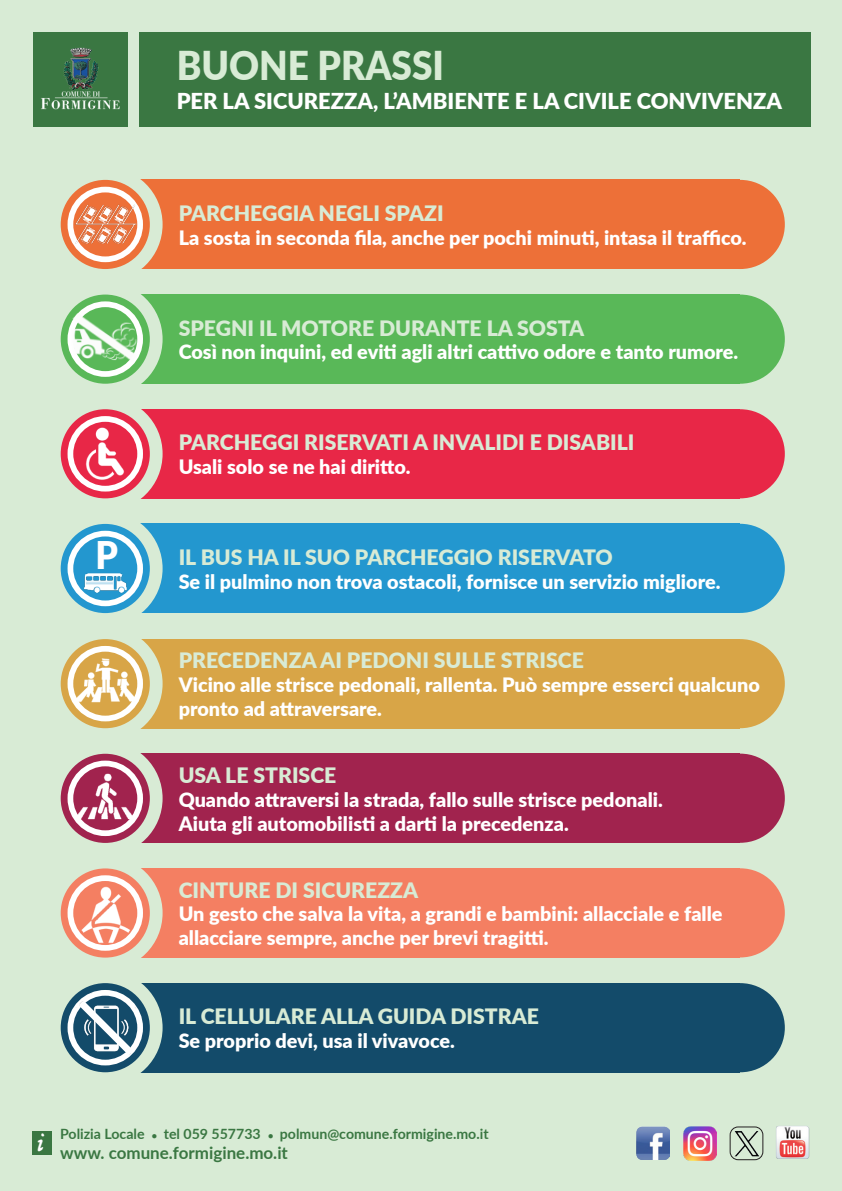
<style>
.page{position:relative;width:842px;height:1191px;background:#d8ebd5}
.page>*{position:absolute;margin:0;border:0;box-sizing:border-box;transform-origin:0 0}
.t1{font:900 39.8px "Lato";color:#d8ebd5;scale:.93 1}
.t2{font:900 38px "Lato";color:#fff;scale:.93 1}
.t3{font:27.6px "Ashley Script MT Std";color:#fff}
.t4{font:900 22px "Lato";color:#fff}
.t5{font:900 21.2px "Lato";color:#d8ebd5}
.t6{font:900 19.8px/23.8px "Lato";color:#fff}
.t7{font:700 17px "Lato";color:#3a7742}
.t8{font:700 14.2px "Lato";color:#3a7742}
.s1{font-family:"Arial";font-size:9.8px}
</style>
<div class="page">
<div style="left:139px;top:32px;width:672px;height:94px;background:#3a7742"></div>
<div style="left:99px;top:868px;width:641px;height:89px;background:#f47f62"></div>
<div style="left:48px;top:855px;width:115px;height:115px;background:#d8ebd5;border-radius:50%"></div>
<div style="left:61px;top:868px;width:89px;height:89px;background:#f47f62;border-radius:50%"></div>
<div style="left:68px;top:875px;width:75px;height:75px;border:6px solid #fff;border-radius:50%"></div>
<div style="left:99px;top:180px;width:641px;height:89px;background:#ed7038"></div>
<div style="left:48px;top:167px;width:115px;height:115px;background:#d8ebd5;border-radius:50%"></div>
<svg style="left:61px;top:180px;width:89px;height:89px;fill:#ed7038"></svg>
<div style="left:68px;top:187px;width:75px;height:75px;border:6px solid #fff;border-radius:50%"></div>
<img style="left:74px;top:201px;width:63px;height:44px">
<img style="left:69px;top:878px;width:72px;height:66px">
<div style="left:99px;top:294px;width:641px;height:89px;background:#59b858"></div>
<div style="left:48px;top:282px;width:115px;height:114px;background:#d8ebd5;border-radius:50%"></div>
<div style="left:61px;top:294px;width:89px;height:90px;background:#59b858;border-radius:50%"></div>
<div style="left:99px;top:409px;width:641px;height:89px;background:#e82747"></div>
<div style="left:48px;top:396px;width:115px;height:115px;background:#d8ebd5;border-radius:50%"></div>
<svg style="left:61px;top:409px;width:89px;height:89px;fill:#e82747"></svg>
<div style="left:68px;top:416px;width:75px;height:75px;border:6px solid #fff;border-radius:50%"></div>
<div style="left:99px;top:639px;width:641px;height:89px;background:#d8a547"></div>
<div style="left:48px;top:626px;width:115px;height:115px;background:#d8ebd5;border-radius:50%"></div>
<svg style="left:61px;top:639px;width:89px;height:89px;fill:#d8a547"></svg>
<div style="left:68px;top:646px;width:75px;height:75px;border:6px solid #fff;border-radius:50%"></div>
<div style="left:99px;top:753px;width:641px;height:89px;background:#a1234e"></div>
<div style="left:48px;top:741px;width:115px;height:114px;background:#d8ebd5;border-radius:50%"></div>
<svg style="left:61px;top:753px;width:89px;height:90px;fill:#a1234e"></svg>
<div style="left:68px;top:760px;width:75px;height:76px;border:6px solid #fff;border-radius:50%"></div>
<div style="left:99px;top:983px;width:641px;height:89px;background:#134b6a"></div>
<div style="left:48px;top:970px;width:115px;height:115px;background:#d8ebd5;border-radius:50%"></div>
<div style="left:61px;top:983px;width:89px;height:89px;background:#134b6a;border-radius:50%"></div>
<div style="left:99px;top:524px;width:641px;height:89px;background:#2397cf"></div>
<div style="left:48px;top:511px;width:115px;height:115px;background:#d8ebd5;border-radius:50%"></div>
<svg style="left:61px;top:524px;width:89px;height:89px;fill:#2397cf"></svg>
<div style="left:68px;top:531px;width:75px;height:75px;border:6px solid #fff;border-radius:50%"></div>
<div style="left:696px;top:868px;width:89px;height:89px;background:#f47f62;border-radius:50%"></div>
<div style="left:696px;top:180px;width:89px;height:89px;background:#ed7038;border-radius:50%"></div>
<div style="left:696px;top:294px;width:89px;height:90px;background:#59b858;border-radius:50%"></div>
<img style="left:66px;top:295px;width:81px;height:81px">
<div style="left:696px;top:409px;width:89px;height:89px;background:#e82747;border-radius:50%"></div>
<img style="left:81px;top:426px;width:47px;height:55px">
<div style="left:696px;top:639px;width:89px;height:89px;background:#d8a547;border-radius:50%"></div>
<img style="left:68px;top:648px;width:74px;height:58px">
<div style="left:696px;top:753px;width:89px;height:89px;background:#a1234e;border-radius:50%"></div>
<img style="left:72px;top:770px;width:65px;height:51px">
<div style="left:696px;top:983px;width:89px;height:89px;background:#134b6a;border-radius:50%"></div>
<img style="left:68px;top:989px;width:78px;height:78px">
<svg style="left:79px;top:1001px;width:54px;height:54px"></svg>
<div style="left:696px;top:524px;width:89px;height:89px;background:#2397cf;border-radius:50%"></div>
<img style="left:84px;top:571px;width:44px;height:23px">
<div style="left:33px;top:32px;width:95px;height:94px;background:#3a7742"></div>
<img style="left:41px;top:47px;width:79px;height:63px">
<img style="left:776px;top:1126px;width:34px;height:32px">
<img style="left:734px;top:1129px;width:27px;height:27px">
<img style="left:637px;top:1127px;width:32px;height:32px">
<img style="left:683px;top:1126px;width:34px;height:34px">
<div style="left:32px;top:1130px;width:20px;height:24px;background:#3a7742"></div>
<div style="left:730px;top:1126px;width:33px;height:33px;border:1px solid #231f20;border-radius:8px"></div>
<p class="t1" style="left:177px;top:35px;width:289px">BUONE PRASSI</p>
<p class="t4" style="left:177px;top:84px;width:607px">PER LA SICUREZZA, L’AMBIENTE E LA CIVILE CONVIVENZA</p>
<p class="t2" style="left:95px;top:527px;width:26px">P</p>
<p class="t5" style="left:179px;top:197px;width:266px">PARCHEGGIA NEGLI SPAZI</p>
<p class="t6" style="left:179px;top:225px;width:569px">La sosta in seconda fila, anche per pochi minuti, intasa il traffico.</p>
<p class="t5" style="left:179px;top:312px;width:407px">SPEGNI IL MOTORE DURANTE LA SOSTA</p>
<p class="t6" style="left:179px;top:339px;width:561px">Così non inquini, ed eviti agli altri cattivo odore e tanto rumore.</p>
<p class="t5" style="left:179px;top:427px;width:457px">PARCHEGGI RISERVATI A INVALIDI E DISABILI</p>
<p class="t6" style="left:179px;top:454px;width:233px">Usali solo se ne hai diritto.</p>
<p class="t5" style="left:179px;top:541px;width:436px">IL BUS HA IL SUO PARCHEGGIO RISERVATO</p>
<p class="t6" style="left:179px;top:569px;width:543px">Se il pulmino non trova ostacoli, fornisce un servizio migliore.</p>
<p class="t5" style="left:179px;top:645px;width:407px">PRECEDENZA AI PEDONI SULLE STRISCE</p>
<p class="t6" style="left:179px;top:672px;width:583px">Vicino alle strisce pedonali, rallenta. Può sempre esserci qualcuno pronto ad attraversare.</p>
<p class="t5" style="left:179px;top:759px;width:159px">USA LE STRISCE</p>
<p class="t6" style="left:179px;top:786px;width:486px">Quando attraversi la strada, fallo sulle strisce pedonali.</p>
<p class="t6" style="left:179px;top:810px;width:392px">Aiuta gli automobilisti a darti la precedenza.</p>
<p class="t5" style="left:179px;top:874px;width:241px">CINTURE DI SICUREZZA</p>
<p class="t6" style="left:179px;top:901px;width:545px">Un gesto che salva la vita, a grandi e bambini: allacciale e falle allacciare sempre, anche per brevi tragitti.</p>
<p class="t5" style="left:179px;top:1000px;width:362px">IL CELLULARE ALLA GUIDA DISTRAE</p>
<p class="t6" style="left:179px;top:1028px;width:278px">Se proprio devi, usa il vivavoce.</p>
<p class="t3" style="left:36px;top:1126px;width:10px">i</p>
<p class="t8" style="left:60px;top:1123px;width:430px">Polizia Locale <span class="s1">●</span> tel 059 557733 <span class="s1">●</span> polmun@comune.formigine.mo.it</p>
<p class="t7" style="left:60px;top:1140px;width:229px">www. comune.formigine.mo.it</p>
</div>
